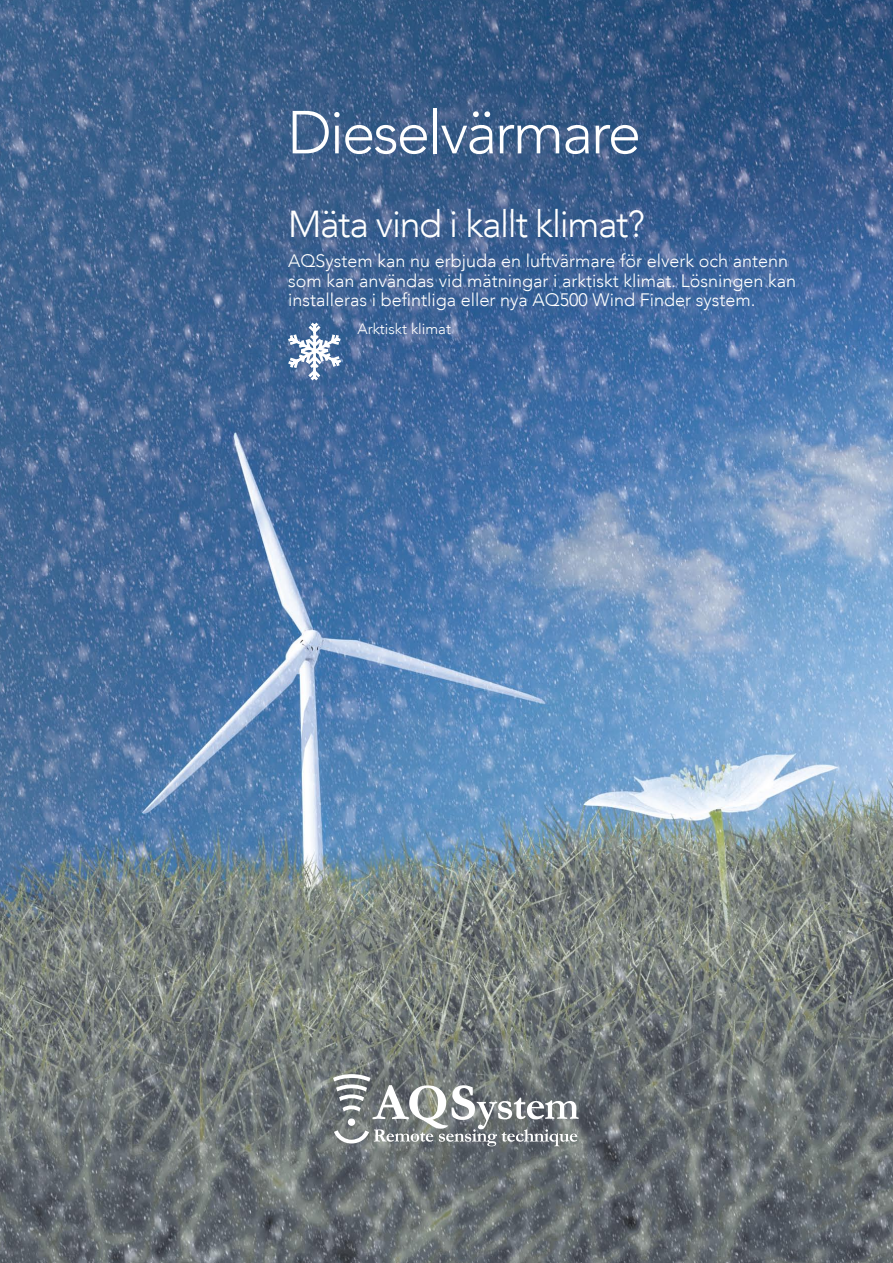
<style>
.page{position:relative;width:893px;height:1263px;background:#fff}
.page>*{position:absolute;margin:0;border:0;box-sizing:border-box;transform-origin:0 0}
.t1{font:300 60px "Avenir LT Std";letter-spacing:-.035em;color:#fff}
.t2{font:300 37.5px "Avenir LT Std";letter-spacing:-.035em;color:#fff}
.t3{font:300 18px/19.5px "Avenir LT Std";color:#fff}
.t4{font:300 15px "Avenir LT Std";color:#fff}
</style>
<div class="page">
<img style="left:0;top:0;width:893px;height:1263px">
<svg style="left:333px;top:1074px;width:246px;height:72px;background:#898e90"></svg>
<div style="left:348px;top:1118px;width:7px;height:8px;background:#fff;border-radius:50%"></div>
<svg style="left:285px;top:320px;width:59px;height:63px"></svg>
<h1 class="t1" style="left:287px;top:97px;width:355px">Dieselvärmare</h1>
<h2 class="t2" style="left:288px;top:202px;width:358px">Mäta vind i kallt klimat?</h2>
<p class="t3" style="left:288px;top:251px;width:510px">AQSystem kan nu erbjuda en luftvärmare för elverk och antenn som kan användas vid mätningar i arktiskt klimat. Lösningen kan installeras i befintliga eller nya AQ500 Wind Finder system.</p>
<p class="t4" style="left:357px;top:320px;width:95px">Arktiskt klimat</p>
</div>
